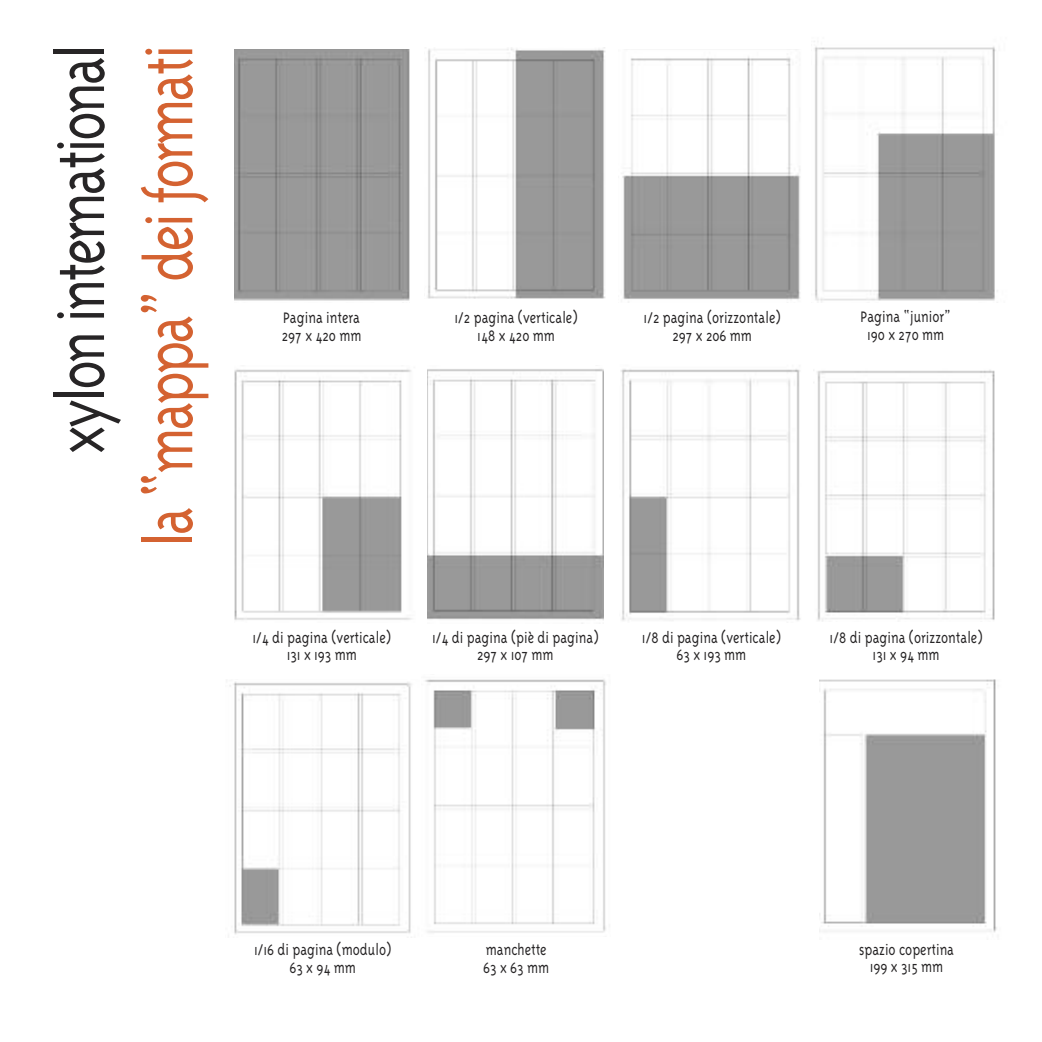
<style>
.page{position:relative;width:1042px;height:1042px;background:#fff}
.page>*{position:absolute;margin:0;border:0;box-sizing:border-box;transform-origin:0 0}
.t1{font:300 73.5px "Triplex";letter-spacing:-.05em;color:#d46231;scale:.85 1}
.t2{font:300 73.5px "Triplex";letter-spacing:-.05em;color:#272526;scale:.85 1}
.t3{font:300 17.5px/17.5px "Triplex";color:#272526;text-align:center;scale:.85 1}
.s1{font-family:"Baskerville";font-weight:600}
</style>
<div class="page">
<img style="left:814px;top:41px;width:184px;height:261px">
<img style="left:234px;top:50px;width:175px;height:251px">
<img style="left:427px;top:48px;width:178px;height:250px">
<img style="left:622px;top:56px;width:178px;height:247px">
<img style="left:234px;top:369px;width:178px;height:251px">
<img style="left:428px;top:369px;width:176px;height:251px">
<img style="left:621px;top:369px;width:180px;height:252px">
<img style="left:229px;top:682px;width:183px;height:253px">
<img style="left:425px;top:679px;width:181px;height:254px">
<img style="left:819px;top:680px;width:178px;height:253px">
<img style="left:817px;top:370px;width:178px;height:251px">
<h1 class="t2" style="left:60px;top:454px;width:484px;rotate:-90deg">xylon international</h1>
<h1 class="t1" style="left:148px;top:547px;width:593px;rotate:-90deg">la “mappa” dei formati</h1>
<p class="t3" style="left:282px;top:311px;width:95px;text-align:left">Pagina intera<br>297 x 420 mm</p>
<p class="t3" style="left:454px;top:311px;width:146px">1/2 pagina (verticale)<br>148 x 420 mm</p>
<p class="t3" style="left:643px;top:311px;width:163px">1/2 pagina (orizzontale)<br>297 x 206 mm</p>
<p class="t3" style="left:860px;top:310px;width:108px">Pagina “junior”<br>190 x 270 mm</p>
<p class="t3" style="left:252px;top:630px;width:164px">1/4 di pagina (verticale)<br>131 x 193 mm</p>
<p class="t3" style="left:432px;top:630px;width:197px">1/4 di pagina (pie<span class="s1">̀</span>di pagina)<br>297 x 107 mm</p>
<p class="t3" style="left:642px;top:630px;width:165px">1/8 di pagina (verticale)<br>63 x 193 mm</p>
<p class="t3" style="left:829px;top:630px;width:181px">1/8 di pagina (orizzontale)<br>131 x 94 mm</p>
<p class="t3" style="left:254px;top:943px;width:163px">1/16 di pagina (modulo)<br>63 x 94 mm</p>
<p class="t3" style="left:483px;top:943px;width:79px;text-align:left">manchette<br>63 x 63 mm</p>
<p class="t3" style="left:859px;top:942px;width:113px">spazio copertina<br>199 x 315 mm</p>
</div>
